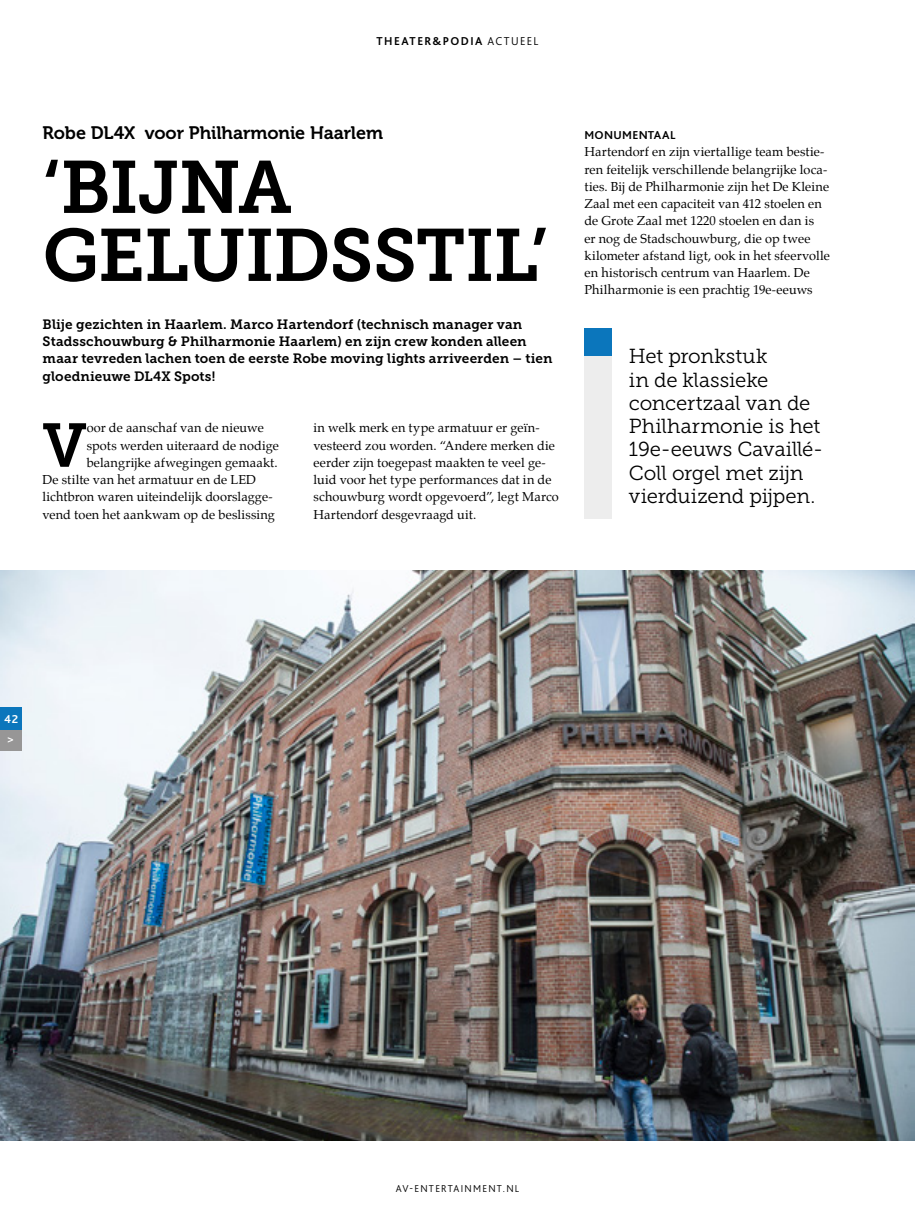
<style>
.page{position:relative;width:915px;height:1212px;background:#fff}
.page>*{position:absolute;margin:0;border:0;box-sizing:border-box;transform-origin:0 0}
.t1{font:73.65px/67.9px "Museo Slab 700";letter-spacing:-.015em;color:#000}
.t2{font:61.35px "Museo Slab 700";color:#000}
.t3{font:20.25px/23.2px "Museo Slab 300";letter-spacing:-.01em;color:#000}
.t4{font:18px "Museo 700";letter-spacing:-.005em;color:#000}
.t5{font:13.5px/17.2px "Museo Slab 700";letter-spacing:.005em;color:#000}
.t6{font:12.75px/17.2px "Palatino";letter-spacing:.005em;color:#000}
.t7{font:700 12px "Bliss 2";letter-spacing:.125em;color:#000}
.t8{font:700 12px "Bliss 2";letter-spacing:.025em;color:#000}
.t9{font:700 12px/20.7px "Bliss 2";color:#fff}
.t10{font:300 10.5px "Bliss 2";letter-spacing:.125em;color:#000}
.s1{font-weight:300}
</style>
<div class="page">
<img style="left:0;top:570px;width:914px;height:571px">
<div style="left:0;top:728px;width:21px;height:22px;background:#979696"></div>
<div style="left:0;top:707px;width:21px;height:22px;background:#0b76bc"></div>
<div style="left:584px;top:329px;width:27px;height:189px;background:#ededed"></div>
<div style="left:584px;top:329px;width:27px;height:27px;background:#0b76bc"></div>
<p class="t7" style="left:376px;top:33px;width:163px">THEATER&amp;PODIA <span class="s1">ACTUEEL</span></p>
<h3 class="t4" style="left:43px;top:123px;width:342px">Robe DL4X voor Philharmonie Haarlem</h3>
<h1 class="t1" style="left:43px;top:154px;width:506px">‘BIJNA<br>GELUIDSSTIL’</h1>
<p class="t5" style="left:43px;top:316px;width:511px">Blije gezichten in Haarlem. Marco Hartendorf (technisch manager van Stadsschouwburg &amp; Philharmonie Haarlem) en zijn crew konden alleen maar tevreden lachen toen de eerste Robe moving lights arriveerden – tien gloednieuwe DL4X Spots!</p>
<h2 class="t2" style="left:43px;top:411px;width:46px">V</h2>
<p class="t6" style="left:87px;top:419px;width:178px">oor de aanschaf van de nieuwe</p>
<p class="t6" style="left:87px;top:436px;width:194px">spots werden uiteraard de nodige</p>
<p class="t6" style="left:87px;top:454px;width:192px">belangrijke afwegingen gemaakt.</p>
<p class="t6" style="left:43px;top:471px;width:215px">De stilte van het armatuur en de LED</p>
<p class="t6" style="left:43px;top:488px;width:231px">lichtbron waren uiteindelijk doorslagge-</p>
<p class="t6" style="left:43px;top:505px;width:234px">vend toen het aankwam op de beslissing</p>
<p class="t6" style="left:313px;top:419px;width:247px">in welk merk en type armatuur er geïn&shy;vesteerd zou worden. “Andere merken die eerder zijn toegepast maakten te veel ge&shy;luid voor het type performances dat in de schouwburg wordt opgevoerd”, legt Marco Hartendorf desgevraagd uit.</p>
<p class="t8" style="left:584px;top:128px;width:92px">MONUMENTAAL</p>
<p class="t6" style="left:584px;top:143px;width:247px">Hartendorf en zijn viertallige team bestie&shy;ren feitelijk verschillende belangrijke loca&shy;ties. Bij de Philharmonie zijn het De Kleine Zaal met een capaciteit van 412 stoelen en de Grote Zaal met 1220 stoelen en dan is<br>er nog de Stadschouwburg, die op twee kilometer afstand ligt, ook in het sfeervolle en historisch centrum van Haarlem. De Philharmonie is een prachtig 19e-eeuws</p>
<h3 class="t3" style="left:628px;top:345px;width:196px">Het pronkstuk<br>in de klassieke concertzaal van de<br>Philharmonie is het<br>19e-eeuws Cavaillé-<br>Coll orgel met zijn vierduizend pijpen.</h3>
<p class="t9" style="left:4px;top:708px;width:16px">42 &gt;</p>
<p class="t10" style="left:395px;top:1182px;width:125px">AV-ENTERTAINMENT.NL</p>
</div>
